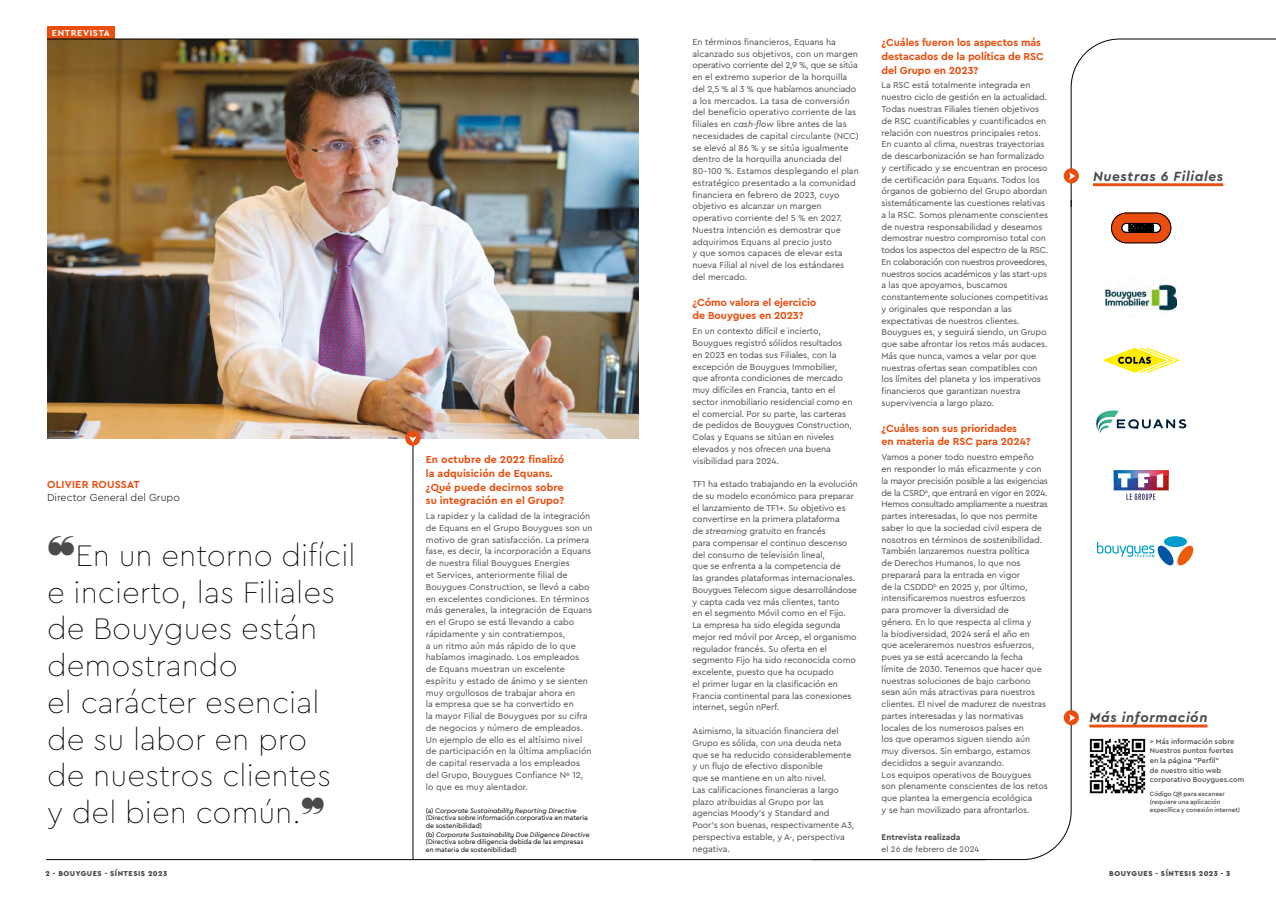
<style>
.page{position:relative;width:1276px;height:900px;background:#fff}
.page>*{position:absolute;margin:0;border:0;box-sizing:border-box;transform-origin:0 0}
.t1{font:100 31.12px/36.8px "Cera PRO";color:#000}
.t2{font:italic 700 13.88px "Cera PRO";letter-spacing:.045em;color:#4a4a49}
.t3{font:700 10.75px/13.9px "Cera PRO";letter-spacing:-.01em;color:#e94e0f}
.t4{font:300 10.75px "Cera PRO";color:#000}
.t5{font:700 10.75px "Cera PRO";letter-spacing:.02em;color:#e94e0f}
.t6{font:700 9.12px "Cera PRO";letter-spacing:.07em;color:#fff}
.t7{font:9px/11.8px "Cera PRO";letter-spacing:-.01em;color:#4a4a49}
.t8{font:700 8.5px "Cera PRO";color:#4a4a49}
.t9{font:8.5px "Cera PRO";color:#4a4a49}
.t10{font:500 7.5px/9.6px "Cera PRO";letter-spacing:.005em;color:#4a4a49}
.t11{font:900 7.5px "Cera PRO";letter-spacing:.07em;color:#4a4a49}
.t12{font:7px/7.5px "Cera PRO";letter-spacing:-.005em;color:#000}
.t13{font:500 6.38px/8px "Cera PRO";letter-spacing:-.005em;color:#4a4a49}
.s1{color:#4a4a49}
.s2{font-style:italic}
</style>
<div class="page">
<hr style="left:46px;top:859px;width:939px;height:1px;background:#000">
<svg style="left:811px;top:207px;width:260px;height:653px"></svg>
<svg style="left:1063px;top:710px;width:16px;height:15px"></svg>
<svg style="left:1063px;top:168px;width:16px;height:15px"></svg>
<svg style="left:1069px;top:714px;width:6px;height:8px"></svg>
<svg style="left:1069px;top:39px;width:207px;height:168px"></svg>
<hr style="left:1089px;top:725px;width:118px;height:2px;background:#e94e0f">
<img style="left:47px;top:40px;width:591px;height:398px">
<hr style="left:413px;top:438px;width:1px;height:421px;background:#000">
<div style="left:405px;top:431px;width:15px;height:15px;background:#e94e0f;border-radius:50%"></div>
<svg style="left:409px;top:436px;width:7px;height:7px"></svg>
<svg style="left:1103px;top:348px;width:76px;height:25px"></svg>
<svg style="left:1111px;top:213px;width:60px;height:30px"></svg>
<img style="left:1105px;top:284px;width:71px;height:29px">
<svg style="left:1126px;top:494px;width:29px;height:6px"></svg>
<img style="left:1113px;top:483px;width:55px;height:7px">
<img style="left:1113px;top:470px;width:55px;height:13px">
<svg style="left:1118px;top:473px;width:12px;height:14px"></svg>
<svg style="left:1138px;top:473px;width:11px;height:14px"></svg>
<svg style="left:1156px;top:473px;width:7px;height:14px"></svg>
<div style="left:1164px;top:536px;width:23px;height:11px;background:#009dcc;border-radius:50%"></div>
<svg style="left:1097px;top:542px;width:96px;height:23px"></svg>
<svg style="left:1096px;top:411px;width:90px;height:23px"></svg>
<div style="left:47px;top:27px;width:67px;height:12px;background:#e94e0f"></div>
<hr style="left:47px;top:39px;width:591px;height:1px;background:#000">
<hr style="left:1093px;top:183px;width:130px;height:3px;background:#e94e0f">
<img style="left:1089px;top:738px;width:57px;height:56px">
<p class="t6" style="left:52px;top:27px;width:60px">ENTREVISTA</p>
<p class="t5" style="left:47px;top:477px;width:94px">OLIVIER ROUSSAT</p>
<p class="t4" style="left:47px;top:490px;width:134px">Director General del Grupo</p>
<h1 class="t1" style="left:47px;top:536px;width:310px"><span class="s1">❝</span>En un entorno difícil e incierto, las Filiales de Bouygues están demostrando<br>el carácter esencial de su labor en pro<br>de nuestros clientes<br>y del bien común.<span class="s1">❞</span></h1>
<p class="t3" style="left:426px;top:452px;width:140px">En octubre de 2022 finalizó la adquisición de Equans. ¿Qué puede decirnos sobre su integración en el Grupo?</p>
<p class="t7" style="left:426px;top:510px;width:168px">La rapidez y la calidad de la integración de Equans en el Grupo Bouygues son un motivo de gran satisfacción. La primera fase, es decir, la incorporación a Equans de nuestra filial Bouygues Energies<br>et Services, anteriormente filial de Bouygues Construction, se llevó a cabo en excelentes condiciones. En términos más generales, la integración de Equans en el Grupo se está llevando a cabo rápidamente y sin contratiempos,<br>a un ritmo aún más rápido de lo que habíamos imaginado. Los empleados<br>de Equans muestran un excelente espíritu y estado de ánimo y se sienten muy orgullosos de trabajar ahora en<br>la empresa que se ha convertido en<br>la mayor Filial de Bouygues por su cifra de negocios y número de empleados.<br>Un ejemplo de ello es el altísimo nivel de participación en la última ampliación de capital reservada a los empleados del Grupo, Bouygues Confiance Nº 12, lo que es muy alentador.</p>
<p class="t12" style="left:426px;top:806px;width:163px">(a) <span class="s2">Corporate Sustainability Reporting Directive </span>(Directiva sobre información corporativa en materia de sostenibilidad)</p>
<p class="t12" style="left:426px;top:830px;width:165px">(b) <span class="s2">Corporate Sustainability Due Diligence Directive </span>(Directiva sobre diligencia debida de las empresas en materia de sostenibilidad)</p>
<p class="t7" style="left:692px;top:35px;width:168px">En términos financieros, Equans ha alcanzado sus objetivos, con un margen operativo corriente del 2,9 %, que se sitúa en el extremo superior de la horquilla del 2,5 % al 3 % que habíamos anunciado a los mercados. La tasa de conversión del beneficio operativo corriente de las filiales en <span class="s2">cash-flow</span> libre antes de las necesidades de capital circulante (NCC) se elevó al 86 % y se sitúa igualmente dentro de la horquilla anunciada del 80-100 %. Estamos desplegando el plan estratégico presentado a la comunidad financiera en febrero de 2023, cuyo objetivo es alcanzar un margen operativo corriente del 5 % en 2027.<br>Nuestra intención es demostrar que adquirimos Equans al precio justo<br>y que somos capaces de elevar esta nueva Filial al nivel de los estándares del mercado.</p>
<p class="t3" style="left:692px;top:295px;width:125px">¿Cómo valora el ejercicio de Bouygues en 2023?</p>
<p class="t7" style="left:692px;top:325px;width:161px">En un contexto difícil e incierto, Bouygues registró sólidos resultados en 2023 en todas sus Filiales, con la excepción de Bouygues Immobilier, que afronta condiciones de mercado muy difíciles en Francia, tanto en el sector inmobiliario residencial como en el comercial. Por su parte, las carteras de pedidos de Bouygues Construction, Colas y Equans se sitúan en niveles elevados y nos ofrecen una buena visibilidad para 2024.</p>
<p class="t7" style="left:692px;top:478px;width:167px">TF1 ha estado trabajando en la evolución de su modelo económico para preparar el lanzamiento de TF1+. Su objetivo es convertirse en la primera plataforma<br>de <span class="s2">streaming</span> gratuito en francés<br>para compensar el continuo descenso del consumo de televisión lineal,<br>que se enfrenta a la competencia de<br>las grandes plataformas internacionales.<br>Bouygues Telecom sigue desarrollándose y capta cada vez más clientes, tanto<br>en el segmento Móvil como en el Fijo.<br>La empresa ha sido elegida segunda mejor red móvil por Arcep, el organismo regulador francés. Su oferta en el segmento Fijo ha sido reconocida como excelente, puesto que ha ocupado<br>el primer lugar en la clasificación en Francia continental para las conexiones internet, según nPerf.</p>
<p class="t7" style="left:692px;top:725px;width:163px">Asimismo, la situación financiera del Grupo es sólida, con una deuda neta que se ha reducido considerablemente y un flujo de efectivo disponible<br>que se mantiene en un alto nivel.<br>Las calificaciones financieras a largo plazo atribuidas al Grupo por las agencias Moody's y Standard and Poor's son buenas, respectivamente A3, perspectiva estable, y A-, perspectiva negativa.</p>
<p class="t3" style="left:881px;top:35px;width:164px">¿Cuáles fueron los aspectos más destacados de la política de RSC del Grupo en 2023?</p>
<p class="t7" style="left:881px;top:79px;width:168px">La RSC está totalmente integrada en nuestro ciclo de gestión en la actualidad.<br>Todas nuestras Filiales tienen objetivos de RSC cuantificables y cuantificados en relación con nuestros principales retos.<br>En cuanto al clima, nuestras trayectorias de descarbonización se han formalizado y certificado y se encuentran en proceso de certificación para Equans. Todos los órganos de gobierno del Grupo abordan sistemáticamente las cuestiones relativas a la RSC. Somos plenamente conscientes de nuestra responsabilidad y deseamos demostrar nuestro compromiso total con todos los aspectos del espectro de la RSC.<br>En colaboración con nuestros proveedores, nuestros socios académicos y las start-ups a las que apoyamos, buscamos constantemente soluciones competitivas y originales que respondan a las expectativas de nuestros clientes.<br>Bouygues es, y seguirá siendo, un Grupo que sabe afrontar los retos más audaces.<br>Más que nunca, vamos a velar por que nuestras ofertas sean compatibles con los límites del planeta y los imperativos financieros que garantizan nuestra supervivencia a largo plazo.</p>
<p class="t3" style="left:881px;top:421px;width:150px">¿Cuáles son sus prioridades en materia de RSC para 2024?</p>
<p class="t7" style="left:881px;top:451px;width:168px">Vamos a poner todo nuestro empeño<br>en responder lo más eficazmente y con la mayor precisión posible a las exigencias de la CSRD<sup>a</sup>, que entrará en vigor en 2024.<br>Hemos consultado ampliamente a nuestras partes interesadas, lo que nos permite saber lo que la sociedad civil espera de nosotros en términos de sostenibilidad.<br>También lanzaremos nuestra política<br>de Derechos Humanos, lo que nos preparará para la entrada en vigor<br>de la CSDDD<sup>b</sup> en 2025 y, por último, intensificaremos nuestros esfuerzos<br>para promover la diversidad de<br>género. En lo que respecta al clima y<br>la biodiversidad, 2024 será el año en<br>que aceleraremos nuestros esfuerzos, pues ya se está acercando la fecha<br>límite de 2030. Tenemos que hacer que nuestras soluciones de bajo carbono sean aún más atractivas para nuestros clientes. El nivel de madurez de nuestras partes interesadas y las normativas locales de los numerosos países en<br>los que operamos siguen siendo aún muy diversos. Sin embargo, estamos decididos a seguir avanzando.<br>Los equipos operativos de Bouygues son plenamente conscientes de los retos que plantea la emergencia ecológica<br>y se han movilizado para afrontarlos.</p>
<p class="t8" style="left:881px;top:831px;width:81px">Entrevista realizada</p>
<p class="t9" style="left:881px;top:843px;width:99px">el 26 de febrero de 2024</p>
<h2 class="t2" style="left:1093px;top:167px;width:132px">Nuestras 6 Filiales</h2>
<h2 class="t2" style="left:1089px;top:708px;width:120px">Más información</h2>
<p class="t10" style="left:1150px;top:736px;width:96px">&gt; Más información sobre<br>Nuestros puntos fuertes<br>en la página "Perfil"<br>de nuestro sitio web corporativo Bouygues.com</p>
<p class="t13" style="left:1150px;top:790px;width:92px">Código QR para escanear (requiere una aplicación específica y conexión internet)</p>
<p class="t11" style="left:46px;top:868px;width:123px">2 - BOUYGUES - SÍNTESIS 2023</p>
<p class="t11" style="left:1109px;top:868px;width:123px">BOUYGUES - SÍNTESIS 2023 - 3</p>
</div>
